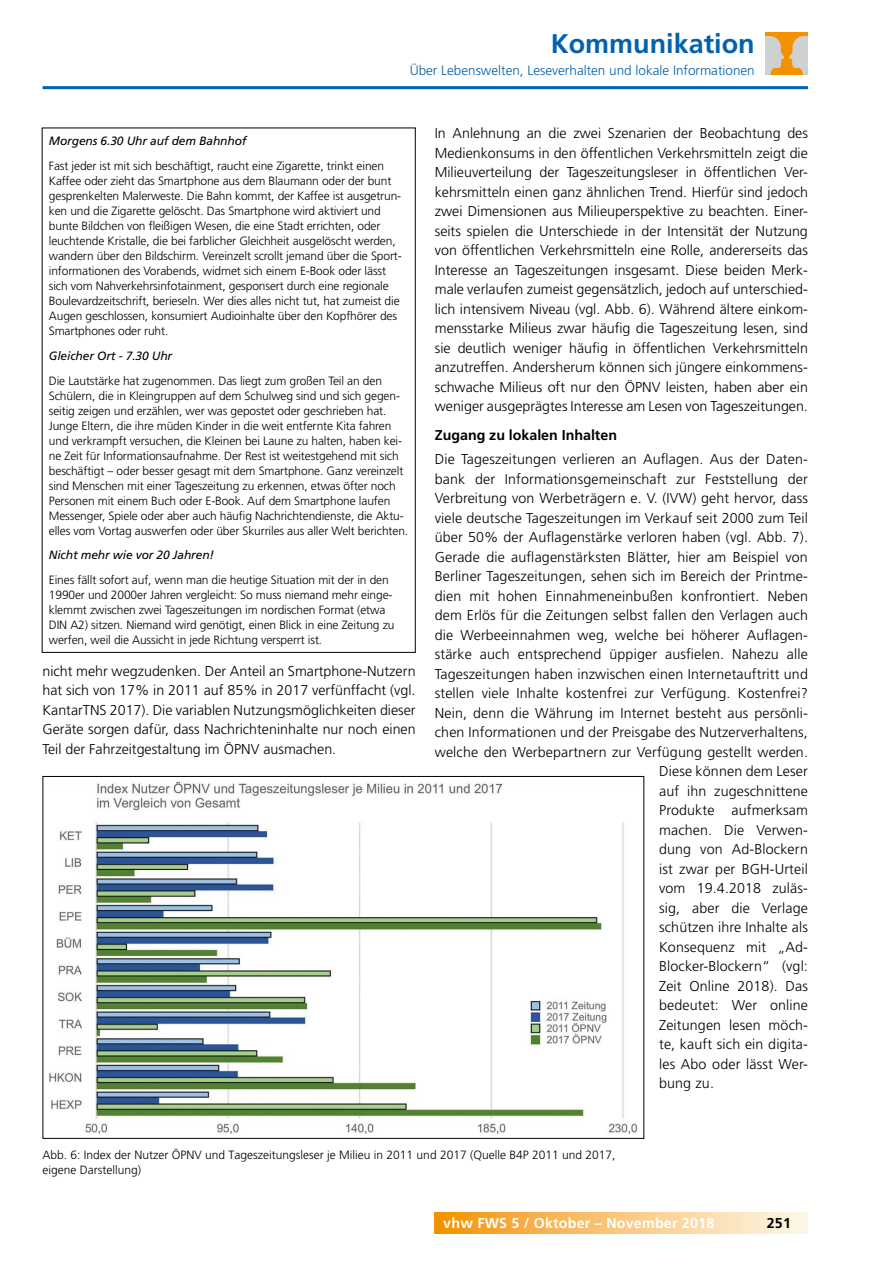
<style>
.page{position:relative;width:893px;height:1263px;background:#fff}
.page>*{position:absolute;margin:0;border:0;box-sizing:border-box;transform-origin:0 0}
.t1{font:700 27px "Frutiger LT";color:#0062ae}
.t2{font:300 14.25px/19.5px "Frutiger LT";letter-spacing:.01em;color:#000;text-align:justify}
.t3{font:700 14.25px "Frutiger LT";letter-spacing:.015em;color:#fff}
.t4{font:700 14.25px "Frutiger LT";color:#000}
.t5{font:300 13.5px "Frutiger LT";color:#0062ae}
.t6{font:300 12px/15px "Frutiger LT Std";letter-spacing:-.01em;color:#000}
.t7{font:300 12px/14.4px "Frutiger CE";color:#000}
.t8{font:italic 12px "Frutiger LT Std";letter-spacing:-.01em;color:#000}
</style>
<div class="page">
<div style="left:435px;top:1212px;width:373px;height:21px;background:linear-gradient(to right,#f59308,#fefaef)"></div>
<hr style="left:43px;top:86px;width:765px;height:3px;background:#0062ae">
<div style="left:766px;top:32px;width:42px;height:43px;background:#f39100"></div>
<svg style="left:766px;top:36px;width:42px;height:39px"></svg>
<img style="left:49px;top:781px;width:589px;height:353px">
<h1 class="t1" style="left:551px;top:28px;width:206px">Kommunikation</h1>
<p class="t5" style="left:410px;top:62px;width:347px">Über Lebenswelten, Leseverhalten und lokale Informationen</p>
<p class="t8" style="left:49px;top:134px;width:199px">Morgens 6.30 Uhr auf dem Bahnhof</p>
<p class="t6" style="left:49px;top:159px;width:354px">Fast jeder ist mit sich beschäftigt, raucht eine Zigarette, trinkt einen Kaffee oder zieht das Smartphone aus dem Blaumann oder der bunt gesprenkelten Malerweste. Die Bahn kommt, der Kaffee ist ausgetrun&shy;ken und die Zigarette gelöscht. Das Smartphone wird aktiviert und bunte Bildchen von fleißigen Wesen, die eine Stadt errichten, oder leuchtende Kristalle, die bei farblicher Gleichheit ausgelöscht werden, wandern über den Bildschirm. Vereinzelt scrollt jemand über die Sport&shy;informationen des Vorabends, widmet sich einem E-Book oder lässt sich vom Nahverkehrsinfotainment, gesponsert durch eine regionale Boulevardzeitschrift, berieseln. Wer dies alles nicht tut, hat zumeist die Augen geschlossen, konsumiert Audioinhalte über den Kopfhörer des Smartphones oder ruht.</p>
<p class="t8" style="left:49px;top:349px;width:125px">Gleicher Ort - 7.30 Uhr</p>
<p class="t6" style="left:49px;top:373px;width:361px">Die Lautstärke hat zugenommen. Das liegt zum großen Teil an den Schülern, die in Kleingruppen auf dem Schulweg sind und sich gegen&shy;seitig zeigen und erzählen, wer was gepostet oder geschrieben hat.<br>Junge Eltern, die ihre müden Kinder in die weit entfernte Kita fahren und verkrampft versuchen, die Kleinen bei Laune zu halten, haben kei&shy;ne Zeit für Informationsaufnahme. Der Rest ist weitestgehend mit sich beschäftigt – oder besser gesagt mit dem Smartphone. Ganz vereinzelt sind Menschen mit einer Tageszeitung zu erkennen, etwas öfter noch Personen mit einem Buch oder E-Book. Auf dem Smartphone laufen Messenger, Spiele oder aber auch häufig Nachrichtendienste, die Aktu&shy;elles vom Vortag auswerfen oder über Skurriles aus aller Welt berichten.</p>
<p class="t8" style="left:49px;top:548px;width:167px">Nicht mehr wie vor 20 Jahren!</p>
<p class="t6" style="left:49px;top:573px;width:347px">Eines fällt sofort auf, wenn man die heutige Situation mit der in den 1990er und 2000er Jahren vergleicht: So muss niemand mehr einge&shy;klemmt zwischen zwei Tageszeitungen im nordischen Format (etwa DIN A2) sitzen. Niemand wird genötigt, einen Blick in eine Zeitung zu werfen, weil die Aussicht in jede Richtung versperrt ist.</p>
<p class="t2" style="left:43px;top:661px;width:375px">nicht mehr wegzudenken. Der Anteil an Smartphone-Nutzern hat sich von 17% in 2011 auf 85% in 2017 verfünffacht (vgl.<br>KantarTNS 2017). Die variablen Nutzungsmöglichkeiten dieser Geräte sorgen dafür, dass Nachrichteninhalte nur noch einen Teil der Fahrzeitgestaltung im ÖPNV ausmachen.</p>
<p class="t2" style="left:435px;top:124px;width:375px">In Anlehnung an die zwei Szenarien der Beobachtung des Medienkonsums in den öffentlichen Verkehrsmitteln zeigt die Milieuverteilung der Tageszeitungsleser in öffentlichen Ver&shy;kehrsmitteln einen ganz ähnlichen Trend. Hierfür sind jedoch zwei Dimensionen aus Milieuperspektive zu beachten. Einer&shy;seits spielen die Unterschiede in der Intensität der Nutzung von öffentlichen Verkehrsmitteln eine Rolle, andererseits das Interesse an Tageszeitungen insgesamt. Diese beiden Merk&shy;male verlaufen zumeist gegensätzlich, jedoch auf unterschied&shy;lich intensivem Niveau (vgl. Abb. 6). Während ältere einkom&shy;mensstarke Milieus zwar häufig die Tageszeitung lesen, sind sie deutlich weniger häufig in öffentlichen Verkehrsmitteln anzutreffen. Andersherum können sich jüngere einkommens&shy;schwache Milieus oft nur den ÖPNV leisten, haben aber ein weniger ausgeprägtes Interesse am Lesen von Tageszeitungen.</p>
<p class="t4" style="left:435px;top:427px;width:184px">Zugang zu lokalen Inhalten</p>
<p class="t2" style="left:435px;top:450px;width:375px">Die Tageszeitungen verlieren an Auflagen. Aus der Daten-</p>
<p class="t2" style="left:435px;top:469px;width:375px">bank der Informationsgemeinschaft zur Feststellung der</p>
<p class="t2" style="left:435px;top:489px;width:375px">Verbreitung von Werbeträgern e. V. (IVW) geht hervor, dass</p>
<p class="t2" style="left:435px;top:508px;width:375px">viele deutsche Tageszeitungen im Verkauf seit 2000 zum Teil</p>
<p class="t2" style="left:435px;top:528px;width:375px">über 50% der Auflagenstärke verloren haben (vgl. Abb. 7).</p>
<p class="t2" style="left:435px;top:547px;width:375px">Gerade die auflagenstärksten Blätter, hier am Beispiel von</p>
<p class="t2" style="left:435px;top:567px;width:375px">Berliner Tageszeitungen, sehen sich im Bereich der Printme-</p>
<p class="t2" style="left:435px;top:586px;width:375px">dien mit hohen Einnahmeneinbußen konfrontiert. Neben</p>
<p class="t2" style="left:435px;top:606px;width:375px">dem Erlös für die Zeitungen selbst fallen den Verlagen auch</p>
<p class="t2" style="left:435px;top:625px;width:375px">die Werbeeinnahmen weg, welche bei höherer Auflagen-</p>
<p class="t2" style="left:435px;top:645px;width:375px">stärke auch entsprechend üppiger ausfielen. Nahezu alle</p>
<p class="t2" style="left:435px;top:664px;width:375px">Tageszeitungen haben inzwischen einen Internetauftritt und</p>
<p class="t2" style="left:435px;top:684px;width:375px">stellen viele Inhalte kostenfrei zur Verfügung. Kostenfrei?</p>
<p class="t2" style="left:435px;top:703px;width:375px">Nein, denn die Währung im Internet besteht aus persönli-</p>
<p class="t2" style="left:435px;top:723px;width:375px">chen Informationen und der Preisgabe des Nutzerverhaltens,</p>
<p class="t2" style="left:435px;top:742px;width:375px">welche den Werbepartnern zur Verfügung gestellt werden.</p>
<p class="t2" style="left:659px;top:762px;width:150px">Diese können dem Leser</p>
<p class="t2" style="left:659px;top:781px;width:150px">auf ihn zugeschnittene</p>
<p class="t2" style="left:659px;top:801px;width:150px">Produkte aufmerksam</p>
<p class="t2" style="left:659px;top:820px;width:150px">machen. Die Verwen-</p>
<p class="t2" style="left:659px;top:840px;width:150px">dung von Ad-Blockern</p>
<p class="t2" style="left:659px;top:859px;width:150px">ist zwar per BGH-Urteil</p>
<p class="t2" style="left:659px;top:879px;width:150px">vom 19.4.2018 zuläs-</p>
<p class="t2" style="left:659px;top:898px;width:150px">sig, aber die Verlage</p>
<p class="t2" style="left:659px;top:918px;width:150px">schützen ihre Inhalte als</p>
<p class="t2" style="left:659px;top:937px;width:150px">Konsequenz mit „Ad-</p>
<p class="t2" style="left:659px;top:957px;width:150px">Blocker-Blockern“ (vgl:</p>
<p class="t2" style="left:659px;top:976px;width:150px">Zeit Online 2018). Das</p>
<p class="t2" style="left:659px;top:996px;width:150px">bedeutet: Wer online</p>
<p class="t2" style="left:659px;top:1015px;width:150px">Zeitungen lesen möch-</p>
<p class="t2" style="left:659px;top:1035px;width:150px">te, kauft sich ein digita-</p>
<p class="t2" style="left:659px;top:1054px;width:150px">les Abo oder lässt Wer-</p>
<p class="t2" style="left:659px;top:1074px;width:56px">bung zu.</p>
<p class="t7" style="left:43px;top:1148px;width:574px">Abb. 6: Index der Nutzer ÖPNV und Tageszeitungsleser je Milieu in 2011 und 2017 (Quelle B4P 2011 und 2017, eigene Darstellung)</p>
<p class="t3" style="left:443px;top:1214px;width:272px">vhw FWS 5 / Oktober – November 2018</p>
<p class="t4" style="left:767px;top:1214px;width:26px">251</p>
</div>
